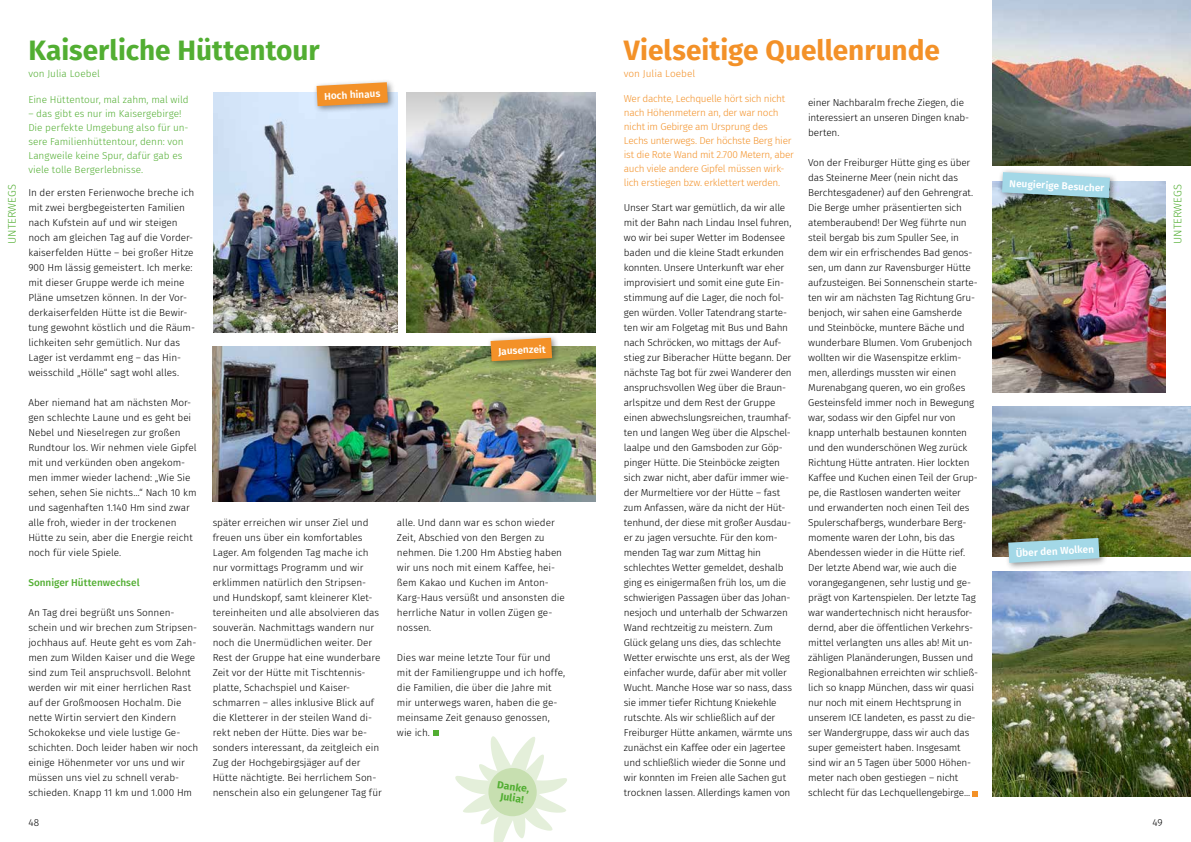
<style>
.page{position:relative;width:1191px;height:842px;background:#fff}
.page>*{position:absolute;margin:0;border:0;box-sizing:border-box;transform-origin:0 0}
.t1{font:700 28px "Fira Sans";color:#f39128}
.t2{font:700 28px "Fira Sans";color:#52ae32}
.t3{font:300 11px "Fira Sans";color:#52ae32}
.t4{font:700 10.3px/10.9px "Fira Sans";color:#52ae32;text-align:center}
.t5{font:300 10px/15px "Fira Sans";letter-spacing:-.01em;color:#000}
.t6{font:300 10px/14px "Fira Sans";letter-spacing:-.025em;color:#f39128}
.t7{font:300 10px/14px "Fira Sans";letter-spacing:-.005em;color:#52ae32}
.t8{font:600 10px "Fira Sans";color:#fff}
.t9{font:500 10px "Fira Sans";color:#52ae32}
.t10{font:300 10px "Fira Sans";color:#f39128}
</style>
<div class="page">
<img style="left:213px;top:346px;width:382px;height:156px">
<img style="left:213px;top:92px;width:184px;height:240px">
<svg style="left:455px;top:736px;width:112px;height:106px"></svg>
<svg style="left:433px;top:731px;width:5px;height:5px"></svg>
<div style="left:486px;top:334px;width:74px;height:35px;background:#000;opacity:.44"></div>
<svg style="left:490px;top:338px;width:62px;height:23px"></svg>
<div style="left:312px;top:78px;width:84px;height:36px;background:#000;opacity:.44"></div>
<svg style="left:316px;top:82px;width:72px;height:24px"></svg>
<img style="left:992px;top:0;width:199px;height:165px">
<img style="left:992px;top:571px;width:199px;height:225px">
<img style="left:992px;top:406px;width:199px;height:150px">
<img style="left:992px;top:181px;width:173px;height:211px">
<div style="left:1004px;top:534px;width:103px;height:37px;background:#000;opacity:.44"></div>
<svg style="left:1008px;top:538px;width:91px;height:25px"></svg>
<div style="left:998px;top:168px;width:119px;height:38px;background:#000;opacity:.44"></div>
<svg style="left:1002px;top:172px;width:108px;height:26px"></svg>
<svg style="left:972px;top:791px;width:6px;height:6px"></svg>
<img style="left:406px;top:151px;width:189px;height:181px">
<svg style="left:406px;top:92px;width:189px;height:59px"></svg>
<h1 class="t2" style="left:28px;top:27px;width:293px">Kaiserliche Hüttentour</h1>
<p class="t7" style="left:28px;top:67px;width:73px">von Julia Loebel</p>
<h1 class="t1" style="left:624px;top:27px;width:318px">Vielseitige Quellenrunde</h1>
<p class="t10" style="left:624px;top:67px;width:73px">von Julia Loebel</p>
<p class="t8" style="left:324px;top:88px;width:58px;rotate:-3deg">Hoch hinaus</p>
<p class="t6" style="left:624px;top:92px;width:172px">Wer dachte, Lechquelle hört sich nicht nach Höhenmetern an, der war noch nicht im Gebirge am Ursprung des Lechs unterwegs. Der höchste Berg hier ist die Rote Wand mit 2.700 Metern, aber auch viele andere Gipfel müssen wirk&shy;lich erstiegen bzw. erklettert werden.</p>
<p class="t5" style="left:624px;top:200px;width:170px">Unser Start war gemütlich, da wir alle mit der Bahn nach Lindau Insel fuhren, wo wir bei super Wetter im Bodensee baden und die kleine Stadt erkunden konnten. Unsere Unterkunft war eher improvisiert und somit eine gute Ein&shy;stimmung auf die Lager, die noch fol&shy;gen würden. Voller Tatendrang starte&shy;ten wir am Folgetag mit Bus und Bahn nach Schröcken, wo mittags der Auf&shy;stieg zur Biberacher Hütte begann. Der nächste Tag bot für zwei Wanderer den anspruchsvollen Weg über die Braun&shy;arlspitze und dem Rest der Gruppe einen abwechslungsreichen, traumhaf&shy;ten und langen Weg über die Alpschel&shy;laalpe und den Gamsboden zur Göp&shy;pinger Hütte. Die Steinböcke zeigten sich zwar nicht, aber dafür immer wie&shy;der Murmeltiere vor der Hütte – fast zum Anfassen, wäre da nicht der Hüt&shy;tenhund, der diese mit großer Ausdau&shy;er zu jagen versuchte. Für den kom&shy;menden Tag war zum Mittag hin schlechtes Wetter gemeldet, deshalb ging es einigermaßen früh los, um die schwierigen Passagen über das Johan&shy;nesjoch und unterhalb der Schwarzen Wand rechtzeitig zu meistern. Zum Glück gelang uns dies, das schlechte Wetter erwischte uns erst, als der Weg einfacher wurde, dafür aber mit voller Wucht. Manche Hose war so nass, dass sie immer tiefer Richtung Kniekehle rutschte. Als wir schließlich auf der Freiburger Hütte ankamen, wärmte uns zunächst ein Kaffee oder ein Jagertee und schließlich wieder die Sonne und wir konnten im Freien alle Sachen gut trocknen lassen. Allerdings kamen von</p>
<p class="t7" style="left:28px;top:93px;width:162px">Eine Hüttentour, mal zahm, mal wild</p>
<p class="t7" style="left:28px;top:107px;width:162px">– das gibt es nur im Kaisergebirge!<br>Die perfekte Umgebung also für un&shy;sere Familienhüttentour, denn: von Langweile keine Spur, dafür gab es viele tolle Bergerlebnisse.</p>
<p class="t5" style="left:28px;top:185px;width:168px">In der ersten Ferienwoche breche ich mit zwei bergbegeisterten Familien nach Kufstein auf und wir steigen noch am gleichen Tag auf die Vorder&shy;kaiserfelden Hütte – bei großer Hitze 900 Hm lässig gemeistert. Ich merke: mit dieser Gruppe werde ich meine Pläne umsetzen können. In der Vor&shy;derkaiserfelden Hütte ist die Bewir&shy;tung gewohnt köstlich und die Räum&shy;lichkeiten sehr gemütlich. Nur das Lager ist verdammt eng – das Hin&shy;weisschild „Hölle“ sagt wohl alles.</p>
<p class="t5" style="left:28px;top:395px;width:170px">Aber niemand hat am nächsten Mor&shy;gen schlechte Laune und es geht bei Nebel und Nieselregen zur großen Rundtour los. Wir nehmen viele Gipfel mit und verkünden oben angekom&shy;men immer wieder lachend: „Wie Sie sehen, sehen Sie nichts…“ Nach 10 km und sagenhaften 1.140 Hm sind zwar alle froh, wieder in der trockenen Hütte zu sein, aber die Energie reicht noch für viele Spiele.</p>
<p class="t9" style="left:28px;top:575px;width:113px">Sonniger Hüttenwechsel</p>
<p class="t5" style="left:28px;top:605px;width:172px">An Tag drei begrüßt uns Sonnen&shy;schein und wir brechen zum Stripsen&shy;jochhaus auf. Heute geht es vom Zah&shy;men zum Wilden Kaiser und die Wege sind zum Teil anspruchsvoll. Belohnt werden wir mit einer herrlichen Rast auf der Großmoosen Hochalm. Die nette Wirtin serviert den Kindern Schokokekse und viele lustige Ge&shy;schichten. Doch leider haben wir noch einige Höhenmeter vor uns und wir müssen uns viel zu schnell verab&shy;schieden. Knapp 11 km und 1.000 Hm</p>
<p class="t5" style="left:808px;top:95px;width:162px">einer Nachbaralm freche Ziegen, die interessiert an unseren Dingen knab&shy;berten.</p>
<p class="t5" style="left:808px;top:155px;width:171px">Von der Freiburger Hütte ging es über das Steinerne Meer (nein nicht das Berchtesgadener) auf den Gehrengrat.<br>Die Berge umher präsentierten sich atemberaubend! Der Weg führte nun steil bergab bis zum Spuller See, in dem wir ein erfrischendes Bad genos&shy;sen, um dann zur Ravensburger Hütte aufzusteigen. Bei Sonnenschein starte&shy;ten wir am nächsten Tag Richtung Gru&shy;benjoch, wir sahen eine Gamsherde und Steinböcke, muntere Bäche und wunderbare Blumen. Vom Grubenjoch wollten wir die Wasenspitze erklim&shy;men, allerdings mussten wir einen Murenabgang queren, wo ein großes Gesteinsfeld immer noch in Bewegung war, sodass wir den Gipfel nur von knapp unterhalb bestaunen konnten und den wunderschönen Weg zurück Richtung Hütte antraten. Hier lockten Kaffee und Kuchen einen Teil der Grup&shy;pe, die Rastlosen wanderten weiter und erwanderten noch einen Teil des Spulerschafbergs, wunderbare Berg&shy;momente waren der Lohn, bis das Abendessen wieder in die Hütte rief.<br>Der letzte Abend war, wie auch die vorangegangenen, sehr lustig und ge&shy;prägt von Kartenspielen. Der letzte Tag war wandertechnisch nicht herausfor&shy;dernd, aber die öffentlichen Verkehrs&shy;mittel verlangten uns alles ab! Mit un&shy;zähligen Planänderungen, Bussen und Regionalbahnen erreichten wir schließ&shy;lich so knapp München, dass wir quasi nur noch mit einem Hechtsprung in unserem ICE landeten, es passt zu die&shy;ser Wandergruppe, dass wir auch das super gemeistert haben. Insgesamt sind wir an 5 Tagen über 5000 Höhen&shy;meter nach oben gestiegen – nicht schlecht für das Lechquellengebirge...</p>
<p class="t8" style="left:1010px;top:175px;width:97px;rotate:3deg">Neugierige Besucher</p>
<p class="t3" style="left:4px;top:244px;width:61px;rotate:-90deg">UNTERWEGS</p>
<p class="t3" style="left:1169px;top:244px;width:61px;rotate:-90deg">UNTERWEGS</p>
<p class="t8" style="left:498px;top:343px;width:49px;rotate:-3deg">Jausenzeit</p>
<p class="t5" style="left:213px;top:515px;width:171px">später erreichen wir unser Ziel und freuen uns über ein komfortables Lager. Am folgenden Tag mache ich nur vormittags Programm und wir erklimmen natürlich den Stripsen&shy;und Hundskopf, samt kleinerer Klet&shy;tereinheiten und alle absolvieren das souverän. Nachmittags wandern nur noch die Unermüdlichen weiter. Der Rest der Gruppe hat eine wunderbare Zeit vor der Hütte mit Tischtennis&shy;platte, Schachspiel und Kaiser&shy;schmarren – alles inklusive Blick auf die Kletterer in der steilen Wand di&shy;rekt neben der Hütte. Dies war be&shy;sonders interessant, da zeitgleich ein Zug der Hochgebirgsjäger auf der Hütte nächtigte. Bei herrlichem Son&shy;nenschein also ein gelungener Tag für</p>
<p class="t5" style="left:397px;top:515px;width:169px">alle. Und dann war es schon wieder<br>Zeit, Abschied von den Bergen zu nehmen. Die 1.200 Hm Abstieg haben wir uns noch mit einem Kaffee, hei&shy;ßem Kakao und Kuchen im Anton-<br>Karg-Haus versüßt und ansonsten die herrliche Natur in vollen Zügen ge&shy;nossen.</p>
<p class="t8" style="left:1015px;top:545px;width:80px;rotate:-3deg">Über den Wolken</p>
<p class="t5" style="left:397px;top:650px;width:170px">Dies war meine letzte Tour für und mit der Familiengruppe und ich hoffe, die Familien, die über die Jahre mit mir unterwegs waren, haben die ge&shy;meinsame Zeit genauso genossen, wie ich.</p>
<p class="t4" style="left:498px;top:778px;width:34px;rotate:8deg">Danke,<br>Julia!</p>
<p class="t5" style="left:28px;top:815px;width:12px">48</p>
<p class="t5" style="left:1152px;top:815px;width:12px">49</p>
</div>
